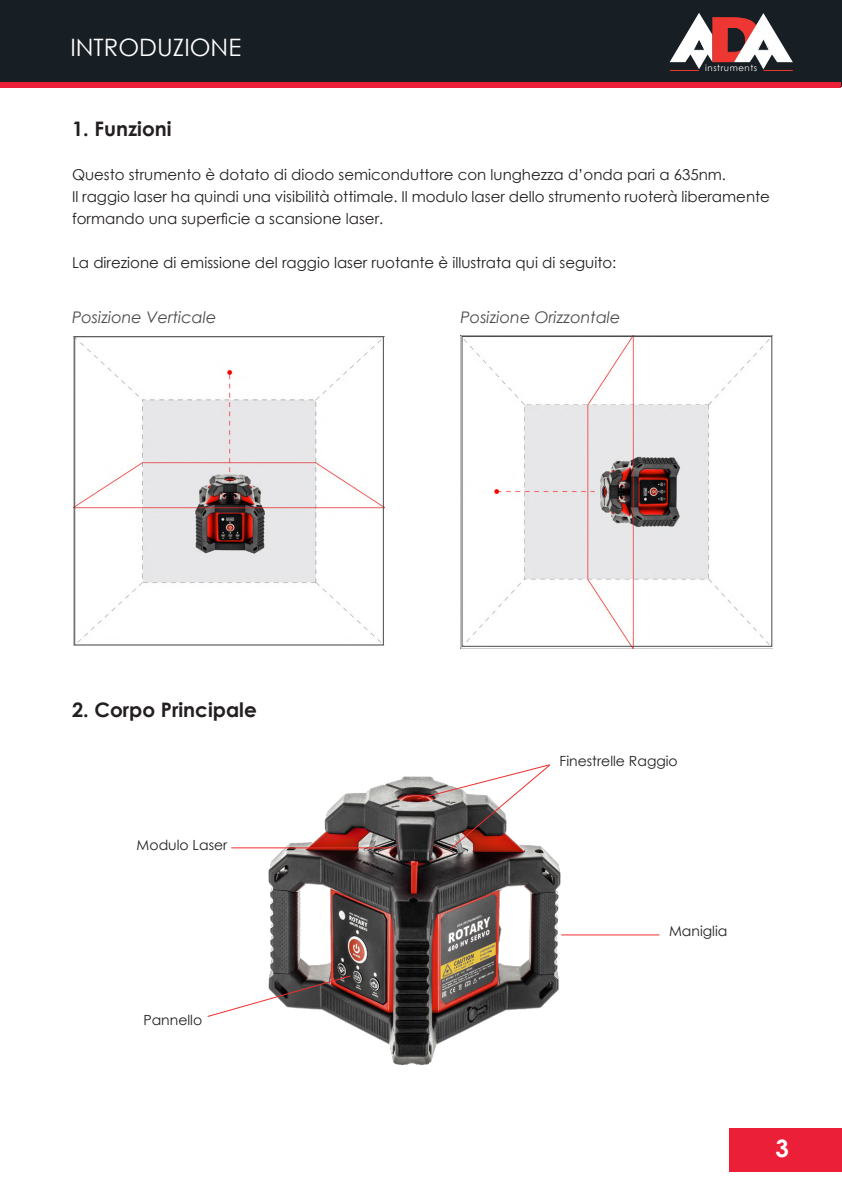
<style>
.page{position:relative;width:842px;height:1191px;background:#fff}
.page>*{position:absolute;margin:0;border:0;box-sizing:border-box;transform-origin:0 0}
.t1{font:24px "Century Gothic";color:#fff}
.t2{font:700 24px "Century Gothic";color:#fff}
.t3{font:700 20px "Century Gothic";color:#231f20}
.t4{font:italic 16px "Century Gothic";color:#484a4c}
.t5{font:15px/22px "Century Gothic";color:#231f20}
.t6{font:14px "Century Gothic";color:#231f20}
.t7{font:8.6px "Century Gothic";letter-spacing:.065em;color:#fff}
</style>
<div class="page">
<div style="left:0;top:0;width:842px;height:87px;background:#171e24"></div>
<div style="left:0;top:82px;width:841px;height:6px;background:#ed1e37"></div>
<svg style="left:670px;top:13px;width:123px;height:58px"></svg>
<hr style="left:763px;top:70px;width:30px;height:1px;background:#ee3732">
<div style="left:729px;top:1127px;width:113px;height:44px;background:#ec1f39"></div>
<img style="left:231px;top:776px;width:376px;height:289px">
<img style="left:74px;top:338px;width:310px;height:308px">
<img style="left:461px;top:338px;width:309px;height:310px">
<hr style="left:561px;top:934px;width:98px;height:1px;background:#ee2e2c">
<svg style="left:207px;top:974px;width:145px;height:43px"></svg>
<hr style="left:231px;top:847px;width:161px;height:1px;background:#ee2e2c">
<svg style="left:416px;top:764px;width:135px;height:86px"></svg>
<div style="left:74px;top:336px;width:310px;height:309px;border:1px solid #484a4c"></div>
<div style="left:461px;top:336px;width:311px;height:311px;border:1px solid #484a4c"></div>
<p class="t1" style="left:70px;top:30px;width:172px">INTRODUZIONE</p>
<p class="t7" style="left:705px;top:62px;width:53px">instruments</p>
<p class="t3" style="left:72px;top:113px;width:101px">1. Funzioni</p>
<p class="t5" style="left:72px;top:163px;width:656px">Questo strumento è dotato di diodo semiconduttore con lunghezza d’onda pari a 635nm.</p>
<p class="t5" style="left:72px;top:185px;width:699px">Il raggio laser ha quindi una visibilità ottimale. Il modulo laser dello strumento ruoterà liberamente formando una superficie a scansione laser.</p>
<p class="t5" style="left:72px;top:251px;width:546px">La direzione di emissione del raggio laser ruotante è illustrata qui di seguito:</p>
<p class="t4" style="left:72px;top:306px;width:146px">Posizione Verticale</p>
<p class="t4" style="left:460px;top:305px;width:162px">Posizione Orizzontale</p>
<p class="t3" style="left:72px;top:694px;width:186px">2. Corpo Principale</p>
<p class="t6" style="left:137px;top:835px;width:92px">Modulo Laser</p>
<p class="t6" style="left:143px;top:1010px;width:60px">Pannello</p>
<p class="t6" style="left:560px;top:751px;width:120px">Finestrelle Raggio</p>
<p class="t6" style="left:669px;top:921px;width:60px">Maniglia</p>
<h1 class="t2" style="left:776px;top:1129px;width:15px">3</h1>
</div>
